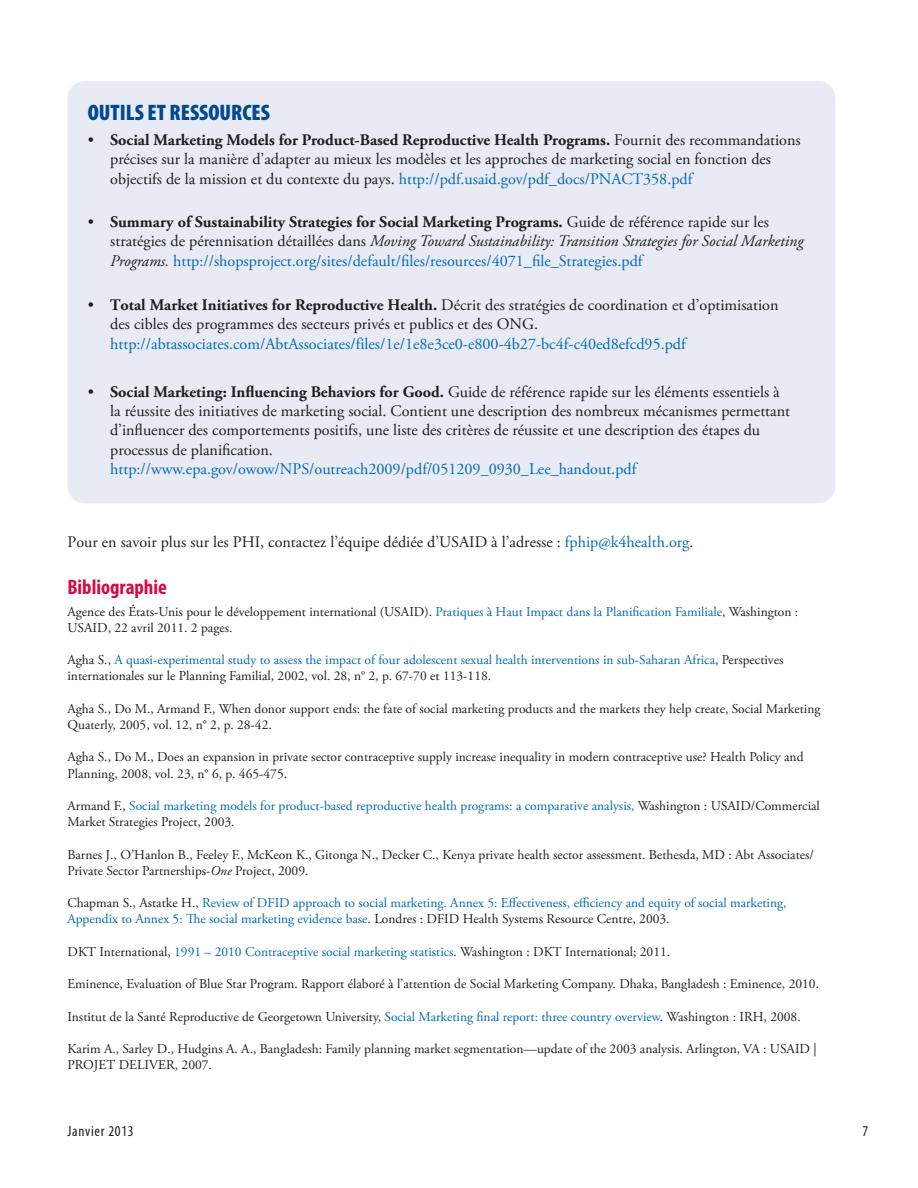
<style>
.page{position:relative;width:918px;height:1188px;background:#fff}
.page>*{position:absolute;margin:0;border:0;box-sizing:border-box;transform-origin:0 0}
.t1{font:900 condensed 22.5px "Myriad Pro";color:#014990}
.Head_1{font:700 condensed 21px "Myriad Pro";color:#d20d44}
.t2{font:16.2px/19.4px "Adobe Garamond Pro";color:#1f1f1f}
.t3{font:16.2px/19.4px "Adobe Garamond Pro";color:#026cb6}
.t4{font:16.2px "Adobe Garamond Pro";color:#231f20}
.t5{font:condensed 15px "Myriad Pro";letter-spacing:.05em;color:#1f1f1f}
.body_1{font:13.5px/16.2px "Adobe Garamond Pro";color:#1f1f1f}
.body_1-2{font:13.5px/16.2px "Adobe Garamond Pro";color:#026cb6}
.s1{font-weight:700}
.s2{color:#026cb6}
.s3{color:#1f1f1f}
.s4{font-weight:700;color:#1f1f1f}
.s5{font-style:italic;color:#1f1f1f}
.s6{font-style:italic}
</style>
<div class="page">
<div style="left:68px;top:81px;width:768px;height:422px;background:#e8eaf4;border-radius:18px"></div>
<p class="t1" style="left:88px;top:98px;width:184px">OUTILS ET RESSOURCES</p>
<p class="t2" style="left:110px;top:131px;width:692px;text-indent:-22px">• <span class="s1">Social Marketing Models for Product-Based Reproductive Health Programs.</span> Fournit des recommandations précises sur la manière d’adapter au mieux les modèles et les approches de marketing social en fonction des objectifs de la mission et du contexte du pays. <span class="s2">http://pdf.usaid.gov/pdf_docs/PNACT358.pdf</span></p>
<p class="t3" style="left:110px;top:213px;width:695px;text-indent:-22px"><span class="s3">•</span> <span class="s4">Summary of Sustainability Strategies for Social Marketing Programs.</span> <span class="s3">Guide de référence rapide sur les stratégies de pérennisation détaillées dans</span> <span class="s5">Moving Toward Sustainability: Transition Strategies for Social Marketing<br>Programs.</span> http://shopsproject.org/sites/default/files/resources/4071_file_Strategies.pdf</p>
<p class="t2" style="left:110px;top:296px;width:670px;text-indent:-22px">• <span class="s1">Total Market Initiatives for Reproductive Health.</span> Décrit des stratégies de coordination et d’optimisation des cibles des programmes des secteurs privés et publics et des ONG. <span class="s2">http://abtassociates.com/AbtAssociates/files/1e/1e8e3ce0-e800-4b27-bc4f-c40ed8efcd95.pdf</span></p>
<p class="t2" style="left:110px;top:382px;width:681px;text-indent:-22px">• <span class="s1">Social Marketing: Influencing Behaviors for Good.</span> Guide de référence rapide sur les éléments essentiels à la réussite des initiatives de marketing social. Contient une description des nombreux mécanismes permettant d’influencer des comportements positifs, une liste des critères de réussite et une description des étapes du processus de planification. <span class="s2">http://www.epa.gov/owow/NPS/outreach2009/pdf/051209_0930_Lee_handout.pdf</span></p>
<p class="t4" style="left:68px;top:532px;width:627px">Pour en savoir plus sur les PHI, contactez l’équipe dédiée d’USAID à l’adresse : <span class="s2">fphip@k4health.org</span>.</p>
<p class="Head_1" style="left:68px;top:574px;width:101px">Bibliographie</p>
<p class="body_1" style="left:67px;top:604px;width:732px">Agence des États-Unis pour le développement international (USAID). <span class="s2">Pratiques à Haut Impact dans la Planification Familiale</span>, Washington :<br>USAID, 22 avril 2011. 2 pages.</p>
<p class="body_1-2" style="left:67px;top:652px;width:717px"><span class="s3">Agha S.,</span> A quasi-experimental study to assess the impact of four adolescent sexual health interventions in sub-Saharan Africa<span class="s3">, Perspectives internationales sur le Planning Familial, 2002, vol. 28, n° 2, p. 67-70 et 113-118.</span></p>
<p class="body_1" style="left:68px;top:701px;width:754px">Agha S., Do M., Armand F., When donor support ends: the fate of social marketing products and the markets they help create, Social Marketing<br>Quaterly, 2005, vol. 12, n° 2, p. 28-42.</p>
<p class="body_1" style="left:68px;top:750px;width:738px">Agha S., Do M., Does an expansion in private sector contraceptive supply increase inequality in modern contraceptive use? Health Policy and<br>Planning, 2008, vol. 23, n° 6, p. 465-475.</p>
<p class="body_1-2" style="left:68px;top:798px;width:754px"><span class="s3">Armand F.,</span> Social marketing models for product-based reproductive health programs: a comparative analysis, <span class="s3">Washington : USAID/Commercial<br>Market Strategies Project, 2003.</span></p>
<p class="body_1" style="left:68px;top:847px;width:748px">Barnes J., O’Hanlon B., Feeley F., McKeon K., Gitonga N., Decker C., Kenya private health sector assessment. Bethesda, MD : Abt Associates/<br>Private Sector Partnerships-<span class="s6">One</span> Project, 2009.</p>
<p class="body_1-2" style="left:68px;top:895px;width:721px"><span class="s3">Chapman S., Astatke H.,</span> Review of DFID approach to social marketing. Annex 5: Effectiveness, efficiency and equity of social marketing,<br>Appendix to Annex 5: The social marketing evidence base<span class="s3">. Londres : DFID Health Systems Resource Centre, 2003.</span></p>
<p class="body_1" style="left:68px;top:944px;width:604px">DKT International, <span class="s2">1991 – 2010 Contraceptive social marketing statistics</span>. Washington : DKT International; 2011.</p>
<p class="body_1" style="left:68px;top:976px;width:753px">Eminence, Evaluation of Blue Star Program. Rapport élaboré à l’attention de Social Marketing Company. Dhaka, Bangladesh : Eminence, 2010.</p>
<p class="body_1" style="left:68px;top:1009px;width:735px">Institut de la Santé Reproductive de Georgetown University, <span class="s2">Social Marketing final report: three country overview</span>. Washington : IRH, 2008.</p>
<p class="body_1" style="left:68px;top:1041px;width:751px">Karim A., Sarley D., Hudgins A. A., Bangladesh: Family planning market segmentation—update of the 2003 analysis. Arlington, VA : USAID |<br>PROJET DELIVER, 2007.</p>
<p class="t5" style="left:68px;top:1122px;width:68px">Janvier 2013</p>
<p class="t5" style="left:862px;top:1122px;width:7px">7</p>
</div>
